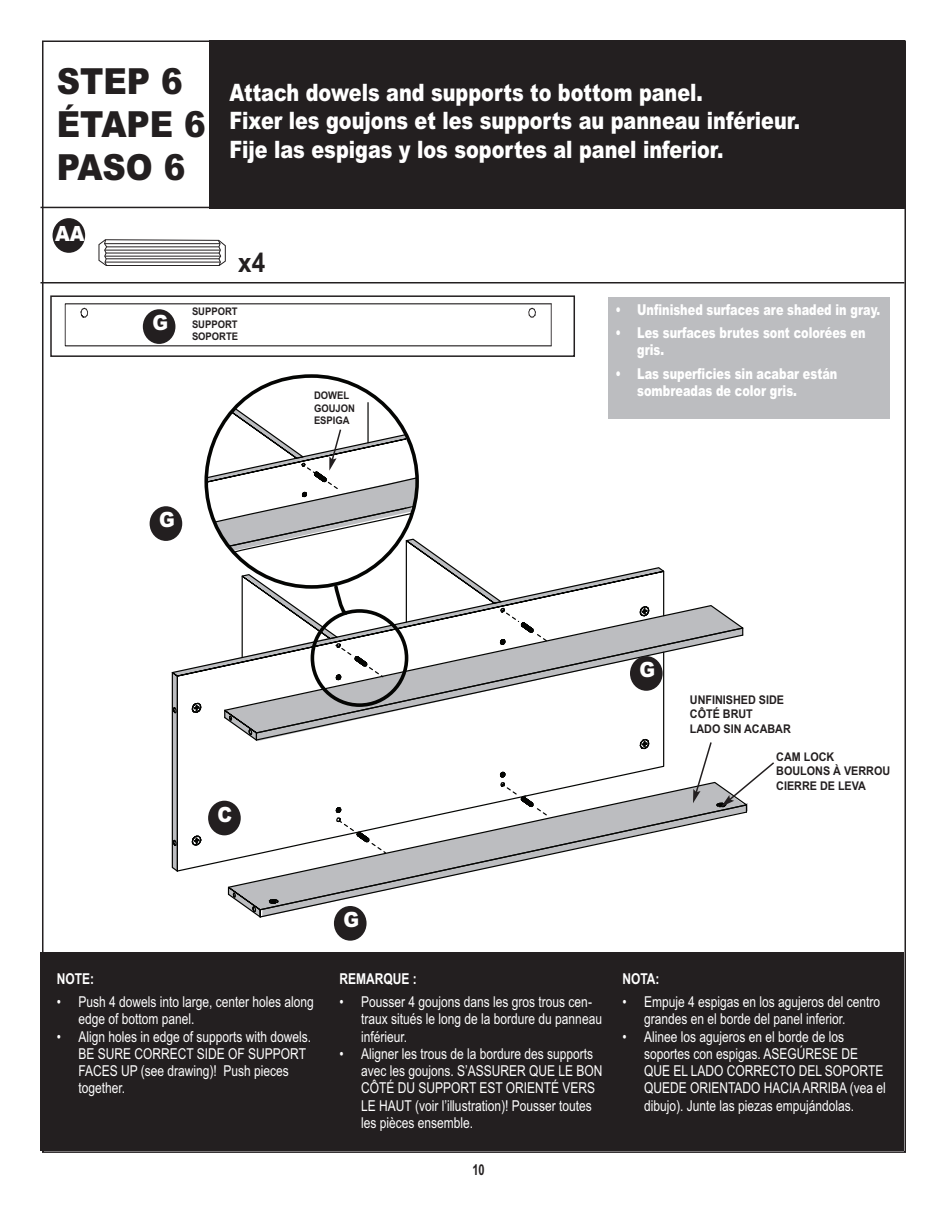
<style>
.page{position:relative;width:945px;height:1215px;background:#fff}
.page>*{position:absolute;margin:0;border:0;box-sizing:border-box;transform-origin:0 0}
.t1{font:900 36px/43.2px "Arial";color:#231f20;scale:.9 1}
.t2{font:700 27px "Arial";color:#231f20;scale:.9 1}
.t3{font:900 24px/28.8px "Arial";color:#fff;scale:.8 1}
.t4{font:900 21px "Arial";color:#fff;scale:.9 1}
.t5{font:15px/17.2px "Arial";color:#fff;scale:.8 1}
.t6{font:900 15px/17.2px "Arial";color:#fff;scale:.75 1}
.t7{font:700 15px "Arial";color:#fff;scale:.8 1}
.t8{font:700 15px "Arial Narrow";color:#231f20;scale:.9 1}
.t9{font:700 12px/14.4px "Arial";color:#231f20;scale:.9 1}
.t10{font:700 10.5px/12.6px "Arial";color:#231f20;text-align:justify;scale:.9 1}
</style>
<div class="page">
<div style="left:209px;top:40px;width:695px;height:169px;background:#231f20"></div>
<hr style="left:40px;top:207px;width:210px;height:1px;background:#231f20">
<div style="left:609px;top:297px;width:281px;height:121px;background:#bcbdc0"></div>
<div style="left:40px;top:952px;width:864px;height:198px;background:#231f20"></div>
<div style="left:65px;top:303px;width:487px;height:43px;border:1px solid #231f20"></div>
<svg style="left:80px;top:307px;width:8px;height:11px"></svg>
<hr style="left:551px;top:304px;width:1px;height:42px;background:#231f20">
<svg style="left:528px;top:307px;width:8px;height:11px"></svg>
<div style="left:50px;top:295px;width:525px;height:62px;border:2px solid #231f20"></div>
<div style="left:143px;top:309px;width:32px;height:35px;background:#231f20;border-radius:50%"></div>
<svg style="left:172px;top:567px;width:493px;height:107px"></svg>
<svg style="left:173px;top:706px;width:4px;height:13px"></svg>
<hr style="left:663px;top:652px;width:1px;height:114px;background:#040503">
<hr style="left:172px;top:673px;width:1px;height:195px;background:#040503">
<div style="left:177px;top:675px;width:1px;height:197px;border:1px solid #040503"></div>
<svg style="left:262px;top:889px;width:130px;height:22px"></svg>
<svg style="left:232px;top:786px;width:515px;height:103px"></svg>
<svg style="left:227px;top:886px;width:35px;height:32px"></svg>
<svg style="left:258px;top:712px;width:407px;height:22px"></svg>
<svg style="left:224px;top:604px;width:520px;height:108px"></svg>
<svg style="left:224px;top:710px;width:34px;height:31px"></svg>
<svg style="left:639px;top:726px;width:26px;height:25px"></svg>
<svg style="left:632px;top:592px;width:53px;height:48px"></svg>
<svg style="left:191px;top:702px;width:11px;height:11px"></svg>
<svg style="left:268px;top:898px;width:11px;height:7px"></svg>
<svg style="left:172px;top:765px;width:493px;height:108px"></svg>
<hr style="left:367px;top:403px;width:2px;height:40px;background:#040503">
<div style="left:630px;top:656px;width:33px;height:35px;background:#231f20;border-radius:50%"></div>
<div style="left:334px;top:906px;width:33px;height:35px;background:#231f20;border-radius:50%"></div>
<div style="left:208px;top:801px;width:33px;height:34px;background:#231f20;border-radius:50%"></div>
<hr style="left:40px;top:282px;width:864px;height:2px;background:#231f20">
<div style="left:53px;top:218px;width:32px;height:35px;background:#231f20;border-radius:50%"></div>
<svg style="left:99px;top:240px;width:127px;height:26px"></svg>
<svg style="left:205px;top:407px;width:344px;height:274px"></svg>
<div style="left:150px;top:506px;width:32px;height:35px;background:#231f20;border-radius:50%"></div>
<svg style="left:693px;top:742px;width:81px;height:70px"></svg>
<h1 class="t1" style="left:57px;top:60px;width:167px">STEP 6<br>ÉTAPE 6<br>PASO 6</h1>
<h3 class="t4" style="left:55px;top:221px;width:34px">AA</h3>
<h3 class="t3" style="left:229px;top:78px;width:715px">Attach dowels and supports to bottom panel.<br>Fixer les goujons et les supports au panneau inférieur.<br>Fije las espigas y los soportes al panel inferior.</h3>
<h2 class="t2" style="left:238px;top:247px;width:32px">x4</h2>
<h3 class="t4" style="left:152px;top:311px;width:19px">G</h3>
<p class="t10" style="left:192px;top:305px;width:53px">SUPPORT SUPPORT SOPORTE</p>
<h3 class="t4" style="left:159px;top:508px;width:19px">G</h3>
<p class="t10" style="left:314px;top:389px;width:47px;text-align:left">DOWEL<br>GOUJON<br>ESPIGA</p>
<p class="t6" style="left:616px;top:301px;width:355px">• Unfinished surfaces are shaded in gray.</p>
<p class="t6" style="left:637px;top:324px;width:306px;text-indent:-22px">• Les surfaces brutes sont colorées en gris.</p>
<p class="t6" style="left:637px;top:365px;width:268px;text-indent:-22px">• Las superficies sin acabar están sombreadas de color gris.</p>
<h3 class="t4" style="left:218px;top:802px;width:18px">C</h3>
<h3 class="t4" style="left:640px;top:658px;width:19px">G</h3>
<p class="t9" style="left:690px;top:692px;width:114px">UNFINISHED SIDE<br>CÔTÉ BRUT<br>LADO SIN ACABAR</p>
<p class="t9" style="left:776px;top:749px;width:128px">CAM LOCK<br>BOULONS À VERROU<br>CIERRE DE LEVA</p>
<p class="t7" style="left:57px;top:970px;width:48px">NOTE:</p>
<p class="t5" style="left:78px;top:993px;width:296px;text-indent:-22px">• Push 4 dowels into large, center holes along edge of bottom panel.</p>
<p class="t5" style="left:78px;top:1028px;width:292px;text-indent:-22px">• Align holes in edge of supports with dowels.<br>BE SURE CORRECT SIDE OF SUPPORT<br>FACES UP (see drawing)! Push pieces together.</p>
<h3 class="t4" style="left:343px;top:908px;width:19px">G</h3>
<p class="t7" style="left:340px;top:970px;width:98px">REMARQUE :</p>
<p class="t5" style="left:361px;top:993px;width:303px;text-indent:-22px">• Pousser 4 goujons dans les gros trous cen&shy;traux situés le long de la bordure du panneau inférieur.</p>
<p class="t5" style="left:361px;top:1045px;width:303px;text-indent:-22px">• Aligner les trous de la bordure des supports avec les goujons. S’ASSURER QUE LE BON CÔTÉ DU SUPPORT EST ORIENTÉ VERS LE HAUT (voir l’illustration)! Pousser toutes les pièces ensemble.</p>
<p class="t8" style="left:472px;top:1161px;width:15px">10</p>
<p class="t7" style="left:622px;top:970px;width:48px">NOTA:</p>
<p class="t5" style="left:644px;top:993px;width:297px;text-indent:-22px">• Empuje 4 espigas en los agujeros del centro grandes en el borde del panel inferior.</p>
<p class="t5" style="left:644px;top:1028px;width:304px;text-indent:-22px">• Alinee los agujeros en el borde de los soportes con espigas. ASEGÚRESE DE QUE EL LADO CORRECTO DEL SOPORTE QUEDE ORIENTADO HACIA ARRIBA (vea el dibujo). Junte las piezas empujándolas.</p>
</div>
